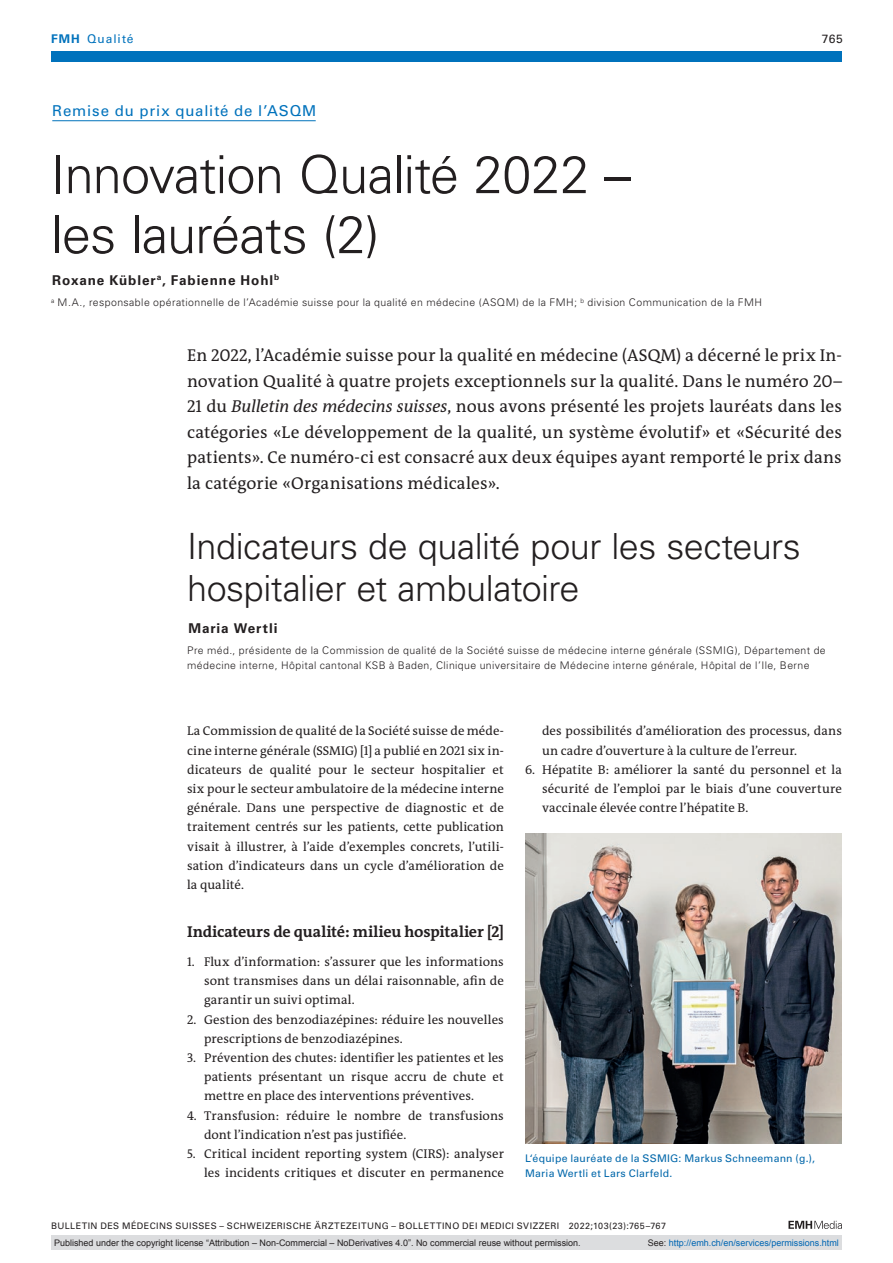
<style>
.page{position:relative;width:893px;height:1263px;background:#fff}
.page>*{position:absolute;margin:0;border:0;box-sizing:border-box;transform-origin:0 0}
.article-title{font:300 52.5px/60px "Univers LT Std";letter-spacing:-.02em;color:#231f20}
.article-title-2{font:300 36px/42px "Univers LT Std";letter-spacing:-.015em;color:#231f20}
.section-pl{font:17.25px/25.5px "The Antiqua B W5 Plain";letter-spacing:.01em;color:#231f20;text-align:justify}
.section-h1{font:700 15.75px "The Antiqua B W7";letter-spacing:-.01em;color:#231f20}
.pre-heading{font:15px "Univers LT Std";letter-spacing:.055em;color:#0072bc}
.author-notes{font:700 13.5px "Univers LT Std";letter-spacing:.065em;color:#231f20}
.section-ph{font:12.75px/19.2px "The Antiqua B W5 Plain";letter-spacing:.005em;color:#231f20;text-align:justify}
.section-pn{font:12.75px/19.2px "The Antiqua B W5 Plain";letter-spacing:.01em;color:#231f20;text-align:justify}
.ressort{font:12px "Univers LT Std";letter-spacing:.08em;color:#0072bc}
.ressort-2{font:12px "Univers LT Std";color:#231f20}
.aff{font:300 10.5px/15px "Univers LT Std";letter-spacing:.04em;color:#231f20}
.fig-caption{font:10.5px/15.8px "Univers LT Std";letter-spacing:.02em;color:#0067aa}
.t1{font:9px "Arial";color:#231f20}
.fusszeile{font:9px "Univers LT Std";letter-spacing:.05em;color:#231f20}
.t2{font:9px "Arial";color:#0066b3}
.s1{font-weight:700}
.s2{font-style:italic}
.s3{color:#231f20}
</style>
<div class="page">
<svg style="left:788px;top:1221px;width:54px;height:8px"></svg>
<hr style="left:52px;top:120px;width:264px;height:1px;background:#0072bc">
<img style="left:525px;top:834px;width:317px;height:309px">
<div style="left:51px;top:51px;width:791px;height:11px;background:#0072bc"></div>
<div style="left:51px;top:1235px;width:791px;height:15px;background:#dcdddf"></div>
<p class="ressort" style="left:51px;top:31px;width:84px"><span class="s1">FMH</span> Qualité</p>
<p class="ressort-2" style="left:822px;top:31px;width:22px">765</p>
<p class="pre-heading" style="left:52px;top:102px;width:266px">Remise du prix qualité de l’ASQM</p>
<p class="article-title" style="left:51px;top:145px;width:581px">Innovation Qualité 2022 – les lauréats (2)</p>
<p class="author-notes" style="left:52px;top:272px;width:228px">Roxane Kübler<sup>a</sup>, Fabienne Hohl<sup>b</sup></p>
<p class="aff" style="left:51px;top:295px;width:713px"><sup>a</sup> M.A., responsable opérationnelle de l’Académie suisse pour la qualité en médecine (ASQM) de la FMH; <sup>b</sup> division Communication de la FMH</p>
<p class="section-pl" style="left:187px;top:343px;width:656px">En 2022, l’Académie suisse pour la qualité en médecine (ASQM) a décerné le prix In&shy;novation Qualité à quatre projets exceptionnels sur la qualité. Dans le numéro 20– 21 du <span class="s2">Bulletin des médecins suisses</span>, nous avons présenté les projets lauréats dans les catégories «Le développement de la qualité, un système évolutif» et «Sécurité des patients». Ce numéro-ci est consacré aux deux équipes ayant remporté le prix dans la catégorie «Organisations médicales».</p>
<p class="article-title-2" style="left:187px;top:525px;width:615px">Indicateurs de qualité pour les secteurs hospitalier et ambulatoire</p>
<p class="author-notes" style="left:188px;top:620px;width:91px">Maria Wertli</p>
<p class="aff" style="left:187px;top:643px;width:640px">Pre méd., présidente de la Commission de qualité de la Société suisse de médecine interne générale (SSMIG), Département de médecine interne, Hôpital cantonal KSB à Baden, Clinique universitaire de Médecine interne générale, Hôpital de l’Ile, Berne</p>
<p class="section-pn" style="left:187px;top:722px;width:318px">La Commission de qualité de la Société suisse de méde&shy;cine interne générale (SSMIG) [1] a publié en 2021 six in&shy;dicateurs de qualité pour le secteur hospitalier et six pour le secteur ambulatoire de la médecine interne générale. Dans une perspective de diagnostic et de traitement centrés sur les patients, cette publication visait à illustrer, à l’aide d’exemples concrets, l’utili&shy;sation d’indicateurs dans un cycle d’amélioration de la qualité.</p>
<p class="section-h1" style="left:187px;top:922px;width:318px">Indicateurs de qualité: milieu hospitalier [2]</p>
<p class="section-ph" style="left:204px;top:952px;width:301px;text-indent:-17px">1. Flux d’information: s’assurer que les informations sont transmises dans un délai raisonnable, afin de garantir un suivi optimal.</p>
<p class="section-ph" style="left:204px;top:1010px;width:301px;text-indent:-17px">2. Gestion des benzodiazépines: réduire les nouvelles prescriptions de benzodiazépines.</p>
<p class="section-ph" style="left:204px;top:1048px;width:301px;text-indent:-17px">3. Prévention des chutes: identifier les patientes et les patients présentant un risque accru de chute et mettre en place des interventions préventives.</p>
<p class="section-ph" style="left:204px;top:1106px;width:301px;text-indent:-17px">4. Transfusion: réduire le nombre de transfusions dont l’indication n’est pas justifiée.</p>
<p class="section-ph" style="left:187px;top:1144px;width:318px;text-align:right">5. Critical incident reporting system (CIRS): analyser les incidents critiques et discuter en permanence</p>
<p class="section-ph" style="left:542px;top:722px;width:301px">des possibilités d’amélioration des processus, dans un cadre d’ouverture à la culture de l’erreur.</p>
<p class="section-ph" style="left:542px;top:760px;width:301px;text-indent:-17px">6. Hépatite B: améliorer la santé du personnel et la sécurité de l’emploi par le biais d’une couverture vaccinale élevée contre l’hépatite B.</p>
<p class="fig-caption" style="left:525px;top:1150px;width:291px">L‘équipe lauréate de la SSMIG: Markus Schneemann (g.),<br>Maria Wertli et Lars Clarfeld.</p>
<p class="fusszeile" style="left:51px;top:1220px;width:617px">BULLETIN DES MÉDECINS SUISSES – SCHWEIZERISCHE ÄRZTEZEITUNG – BOLLETTINO DEI MEDICI SVIZZERI 2022;103(23):765–767</p>
<p class="t1" style="left:54px;top:1237px;width:528px">Published under the copyright license “Attribution – Non-Commercial – NoDerivatives 4.0”. No commercial reuse without permission.</p>
<p class="t2" style="left:648px;top:1237px;width:193px"><span class="s3">See:</span> http://emh.ch/en/services/permissions.html</p>
</div>
